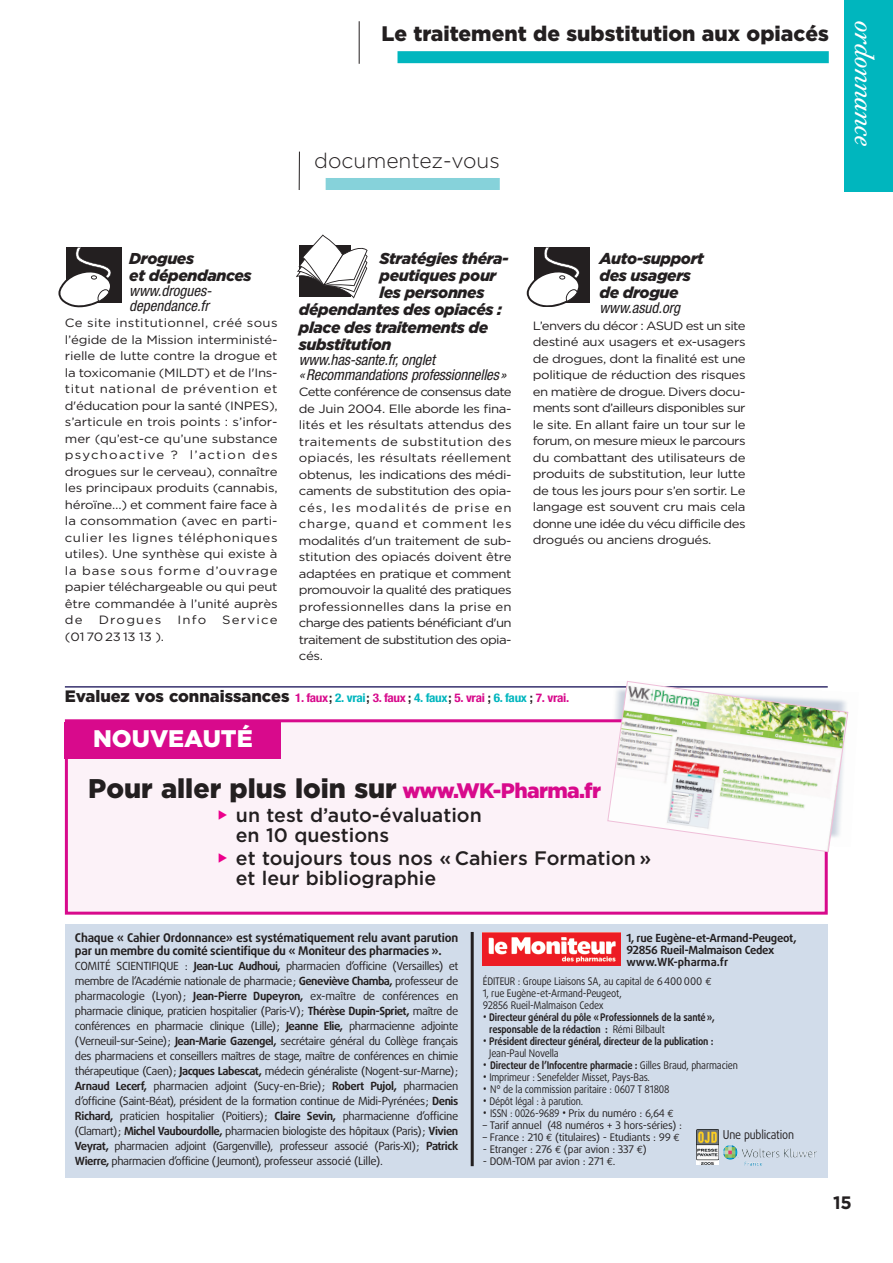
<style>
.page{position:relative;width:893px;height:1263px;background:#fff}
.page>*{position:absolute;margin:0;border:0;box-sizing:border-box;transform-origin:0 0}
.t1{font:900 27px "Gotham";color:#231f20}
.t2{font:italic 27px "Bodoni Old Face BE";color:#fff}
.t3{font:900 24px "Gotham";color:#fff}
.t4{font:900 21px "Gotham";color:#231f20}
.t5{font:300 21px "Gotham";color:#231f20}
.t6{font:500 19.5px/19.5px "Gotham";color:#231f20}
.t7{font:700 18px "Gotham";color:#231f20}
.t8{font:italic 900 15.75px/17.2px "Gotham";letter-spacing:-.02em;color:#231f20}
.t9{font:italic condensed 15px/15px "Helvetica Neue";letter-spacing:-.01em;color:#231f20}
.t10{font:12.15px "Daxline LF";letter-spacing:-.02em;color:#231f20;scale:.88 1}
.t11{font:12px/16.5px "Gotham";letter-spacing:-.03em;color:#231f20;text-align:justify;scale:1.1 1}
.t12{font:700 12px/12.8px "Daxline LF";letter-spacing:-.025em;color:#231f20}
.t13{font:700 condensed 12px "Helvetica Neue";letter-spacing:-.025em;color:#d80a8c;scale:1.1 1}
.t14{font:12px "Gotham";letter-spacing:.095em;color:#231f20;scale:1.1 1}
.t15{font:11.25px/15px "Daxline LF";letter-spacing:-.04em;color:#231f20;text-align:justify}
.t16{font:700 11.25px/12px "Daxline LF";letter-spacing:-.025em;color:#231f20}
.t17{font:10.5px/12px "Daxline LF";letter-spacing:-.025em;color:#231f20;scale:.88 1}
.t18{font:700 10.5px/12px "Daxline LF";letter-spacing:-.02em;color:#231f20;scale:.88 1}
.t19{font:10.5px "Daxline LF";letter-spacing:-.025em;color:#231f20}
.s1{font-family:"Gotham";font-weight:900;font-stretch:normal;font-size:16.5px;color:#231f20}
.s2{color:#231f20}
.s3{color:#00b6be}
.s4{font-size:21px;color:#d80a8c}
.s5{color:#ec008c}
.s6{font-weight:700}
.s7{font-family:"Euro Mono"}
.s8{font-weight:400;font-size:13.5px}
.s9{font-weight:400}
.s10{font-size:13.5px}
</style>
<div class="page">
<div style="left:844px;top:0;width:48px;height:191px;background:#00b6be"></div>
<div style="left:66px;top:721px;width:760px;height:192px;background:#fcf2f8"></div>
<div style="left:65px;top:719px;width:762px;height:196px;border:3px solid #d80a8c"></div>
<hr style="left:65px;top:686px;width:762px;height:2px;background:#37316e">
<div style="left:65px;top:924px;width:762px;height:254px;background:#d1dcea"></div>
<img style="left:483px;top:933px;width:137px;height:32px">
<img style="left:723px;top:1145px;width:92px;height:15px">
<svg style="left:296px;top:234px;width:71px;height:65px"></svg>
<div style="left:534px;top:248px;width:55px;height:55px;background:#231f20"></div>
<svg style="left:526px;top:247px;width:54px;height:60px"></svg>
<hr style="left:470px;top:932px;width:3px;height:234px;background:#231f20">
<div style="left:65px;top:722px;width:216px;height:36px;background:#d80a8c"></div>
<div style="left:325px;top:178px;width:175px;height:12px;background:#86d2da"></div>
<hr style="left:299px;top:152px;width:1px;height:38px;background:#231f20">
<div style="left:66px;top:248px;width:55px;height:55px;background:#231f20"></div>
<svg style="left:58px;top:247px;width:54px;height:61px"></svg>
<img style="left:607px;top:681px;width:241px;height:171px">
<img style="left:697px;top:1129px;width:21px;height:35px">
<div style="left:397px;top:51px;width:431px;height:12px;background:#00b6be"></div>
<hr style="left:359px;top:21px;width:1px;height:43px;background:#231f20">
<h3 class="t4" style="left:381px;top:26px;width:449px">Le traitement de substitution aux opiacés</h3>
<h3 class="t5" style="left:314px;top:153px;width:187px">documentez-vous</h3>
<h1 class="t2" style="left:875px;top:19px;width:128px;rotate:90deg">ordonnance</h1>
<h3 class="t8" style="left:129px;top:251px;width:124px">Drogues<br>et dépendances</h3>
<p class="t9" style="left:129px;top:284px;width:84px">www.drogues&shy;dependance.fr</p>
<p class="t11" style="left:65px;top:316px;width:195px">Ce site institutionnel, créé sous l’égide de la Mission interministé&shy;rielle de lutte contre la drogue et la toxicomanie (MILDT) et de l'Ins&shy;titut national de prévention et d'éducation pour la santé (INPES), s’articule en trois points : s’infor&shy;mer (qu’est-ce qu’une substance psychoactive ? l’action des drogues sur le cerveau), connaître les principaux produits (cannabis, héroïne…) et comment faire face à la consommation (avec en parti&shy;culier les lignes téléphoniques utiles). Une synthèse qui existe à la base sous forme d’ouvrage papier téléchargeable ou qui peut être commandée à l’unité auprès de</p>
<p class="t14" style="left:99px;top:616px;width:58px">Drogues</p>
<p class="t11" style="left:177px;top:613px;width:28px">Info</p>
<p class="t14" style="left:222px;top:616px;width:52px">Service</p>
<p class="t11" style="left:65px;top:629px;width:92px">(01 70 23 13 13 ).</p>
<h3 class="t8" style="left:379px;top:251px;width:131px">Stratégies théra-</h3>
<h3 class="t8" style="left:379px;top:268px;width:118px">peutiques pour</h3>
<h3 class="t8" style="left:379px;top:285px;width:106px">les personnes</h3>
<h3 class="t8" style="left:299px;top:302px;width:205px">dépendantes des opiacés :</h3>
<h3 class="t8" style="left:299px;top:320px;width:191px">place des traitements de</h3>
<h3 class="t8" style="left:299px;top:337px;width:94px">substitution</h3>
<p class="t9" style="left:299px;top:353px;width:209px">www.has-sante.fr, onglet «Recommandations professionnelles»</p>
<p class="t11" style="left:299px;top:385px;width:195px">Cette conférence de consensus date de Juin 2004. Elle aborde les fina&shy;lités et les résultats attendus des traitements de substitution des opiacés, les résultats réellement obtenus, les indications des médi&shy;caments de substitution des opia&shy;cés, les modalités de prise en charge, quand et comment les modalités d'un traitement de sub&shy;stitution des opiacés doivent être adaptées en pratique et comment promouvoir la qualité des pratiques professionnelles dans la prise en charge des patients bénéficiant d'un traitement de substitution des opia&shy;cés.</p>
<h3 class="t8" style="left:599px;top:251px;width:106px">Auto-support des usagers de drogue</h3>
<p class="t9" style="left:599px;top:302px;width:82px">www.asud.org</p>
<p class="t11" style="left:533px;top:318px;width:195px">L’envers du décor : ASUD est un site destiné aux usagers et ex-usagers de drogues, dont la finalité est une politique de réduction des risques en matière de drogue. Divers docu&shy;ments sont d’ailleurs disponibles sur le site. En allant faire un tour sur le forum, on mesure mieux le parcours du combattant des utilisateurs de produits de substitution, leur lutte de tous les jours pour s’en sortir. Le langage est souvent cru mais cela donne une idée du vécu difficile des drogués ou anciens drogués.</p>
<p class="t13" style="left:65px;top:693px;width:460px"><span class="s1">Evaluez vos connaissances</span> 1. faux<span class="s2">;</span> <span class="s3">2. vrai</span><span class="s2">;</span> 3. faux <span class="s2">;</span> <span class="s3">4. faux</span><span class="s2">;</span> 5. vrai <span class="s2">;</span> <span class="s3">6. faux</span> <span class="s2">;</span> 7. vrai.</p>
<h2 class="t3" style="left:93px;top:730px;width:161px">NOUVEAUTÉ</h2>
<h1 class="t1" style="left:88px;top:779px;width:514px">Pour aller plus loin sur <span class="s4">www.WK-Pharma.fr</span></h1>
<h3 class="t6" style="left:236px;top:807px;width:247px;text-indent:-20px"><span class="s5">◆</span> un test d’auto-évaluation en 10 questions</h3>
<h3 class="t6" style="left:236px;top:850px;width:417px;text-indent:-20px"><span class="s5">◆</span> et toujours tous nos « Cahiers Formation » et leur bibliographie</h3>
<p class="t12" style="left:75px;top:933px;width:385px">Chaque « Cahier Ordonnance» est systématiquement relu avant parution par un membre du comité scientifique du « Moniteur des pharmacies ».</p>
<p class="t15" style="left:75px;top:959px;width:385px">COMITÉ SCIENTIFIQUE : <span class="s6">Jean-Luc Audhoui,</span> pharmacien d’officine (Versailles) et membre de l’Académie nationale de pharmacie; <span class="s6">Geneviève Chamba,</span> professeur de pharmacologie (Lyon); <span class="s6">Jean-Pierre Dupeyron,</span> ex-maître de conférences en pharmacie clinique, praticien hospitalier (Paris-V); <span class="s6">Thérèse Dupin-Spriet,</span> maître de conférences en pharmacie clinique (Lille); <span class="s6">Jeanne Elie,</span> pharmacienne adjointe (Verneuil-sur-Seine); <span class="s6">Jean-Marie Gazengel,</span> secrétaire général du Collège français des pharmaciens et conseillers maîtres de stage, maître de conférences en chimie thérapeutique (Caen); <span class="s6">Jacques Labescat,</span> médecin généraliste (Nogent-sur-Marne); <span class="s6">Arnaud Lecerf,</span> pharmacien adjoint (Sucy-en-Brie); <span class="s6">Robert Pujol,</span> pharmacien d’officine (Saint-Béat), président de la formation continue de Midi-Pyrénées; <span class="s6">Denis Richard,</span> praticien hospitalier (Poitiers); <span class="s6">Claire Sevin,</span> pharmacienne d’officine (Clamart); <span class="s6">Michel Vaubourdolle,</span> pharmacien biologiste des hôpitaux (Paris); <span class="s6">Vivien Veyrat,</span> pharmacien adjoint (Gargenville), professeur associé (Paris-XI); <span class="s6">Patrick Wierre,</span> pharmacien d’officine (Jeumont), professeur associé (Lille).</p>
<p class="t16" style="left:626px;top:932px;width:171px">1, rue Eugène-et-Armand-Peugeot,<br>92856 Rueil-Malmaison Cedex www.WK-pharma.fr</p>
<p class="t17" style="left:483px;top:976px;width:261px">ÉDITEUR : Groupe Liaisons SA, au capital de 6400 000 <span class="s7">€<br></span>1, rue Eugène-et-Armand-Peugeot,<br>92856 Rueil-Malmaison Cedex</p>
<p class="t18" style="left:489px;top:1012px;width:258px;text-indent:-6px"><span class="s8">•</span> Directeur général du pôle «Professionnels de la santé», responsable de la rédaction : <span class="s9">Rémi Bilbault</span></p>
<p class="t18" style="left:489px;top:1036px;width:256px;text-indent:-6px"><span class="s8">•</span> Président directeur général, directeur de la publication :<br><span class="s9">Jean-Paul Novella</span></p>
<p class="t18" style="left:483px;top:1060px;width:291px"><span class="s8">•</span> Directeur de l’Infocentre pharmacie : <span class="s9">Gilles Braud, pharmacien</span></p>
<p class="t17" style="left:483px;top:1072px;width:191px"><span class="s10">•</span> Imprimeur : Senefelder Misset, Pays-Bas.</p>
<p class="t17" style="left:483px;top:1084px;width:214px"><span class="s10">•</span> N° de la commission paritaire : 0607 T 81808</p>
<p class="t17" style="left:483px;top:1096px;width:115px"><span class="s10">•</span> Dépôt légal : à parution.</p>
<p class="t17" style="left:483px;top:1108px;width:218px"><span class="s10">•</span> ISSN : 0026-9689 <span class="s10">•</span> Prix du numéro : 6,64 <span class="s7">€</span></p>
<p class="t19" style="left:483px;top:1121px;width:200px">– Tarif annuel (48 numéros + 3 hors-séries) :</p>
<p class="t19" style="left:483px;top:1133px;width:198px">– France : 210 <span class="s7">€</span> (titulaires) - Etudiants : 99 <span class="s7">€</span></p>
<p class="t19" style="left:483px;top:1145px;width:165px">- Etranger : 276 <span class="s7">€</span> (par avion : 337 <span class="s7">€</span>)</p>
<p class="t19" style="left:483px;top:1157px;width:134px">- DOM-TOM par avion : 271 <span class="s7">€</span>.</p>
<p class="t10" style="left:722px;top:1129px;width:82px">Une publication</p>
<h3 class="t7" style="left:833px;top:1196px;width:20px">15</h3>
</div>
